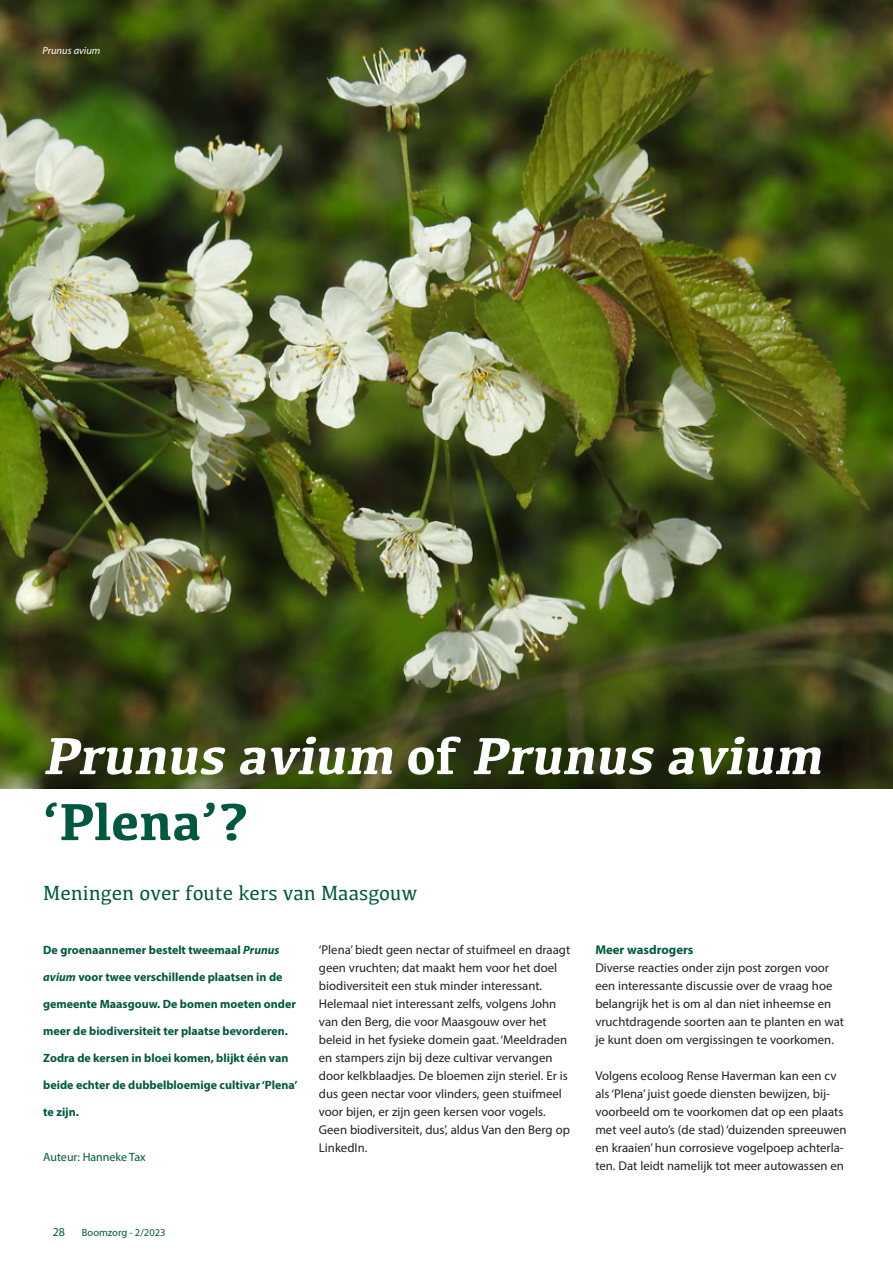
<style>
.page{position:relative;width:893px;height:1263px;background:#fff}
.page>*{position:absolute;margin:0;border:0;box-sizing:border-box;transform-origin:0 0}
.t1{font:italic 700 54px/66px "Kefa";color:#fff}
.t2{font:21px "Kefa";color:#005840}
.t3{font:12.75px/18px "Myriad Pro";color:#231f20}
.t4{font:700 12.75px "Myriad Pro";color:#005840}
.t5{font:700 12px "Myriad Pro";color:#005840}
.t6{font:12px "Myriad Pro";color:#005840}
.t7{font:10.5px "Myriad Pro";color:#005840}
.t8{font:italic 10.5px "Myriad Pro";color:#fff}
.s1{font-style:normal}
.s2{font-style:normal;color:#005840}
.s3{font-style:italic}
</style>
<div class="page">
<img style="left:0;top:0;width:893px;height:788px">
<p class="t8" style="left:43px;top:44px;width:59px">Prunus avium</p>
<h1 class="t1" style="left:43px;top:720px;width:792px">Prunus avium <span class="s1">o f</span> Prunus avium <span class="s2">‘Plena’?</span></h1>
<h2 class="t2" style="left:43px;top:879px;width:376px">Meningen over foute kers van Maasgouw</h2>
<p class="t5" style="left:43px;top:942px;width:238px">De groenaannemer bestelt tweemaal <span class="s3">Prunus</span></p>
<p class="t5" style="left:43px;top:969px;width:241px"><span class="s3">avium</span> voor twee verschillende plaatsen in de</p>
<p class="t5" style="left:43px;top:996px;width:254px">gemeente Maasgouw. De bomen moeten onder</p>
<p class="t5" style="left:43px;top:1023px;width:246px">meer de biodiversiteit ter plaatse bevorderen.</p>
<p class="t5" style="left:43px;top:1050px;width:247px">Zodra de kersen in bloei komen, blijkt één van</p>
<p class="t5" style="left:43px;top:1077px;width:256px">beide echter de dubbelbloemige cultivar ‘Plena’</p>
<p class="t5" style="left:43px;top:1104px;width:37px">te zijn.</p>
<p class="t6" style="left:43px;top:1150px;width:104px">Auteur: Hanneke Tax</p>
<p class="t3" style="left:319px;top:941px;width:253px">‘Plena’ biedt geen nectar of stuifmeel en draagt geen vruchten; dat maakt hem voor het doel biodiversiteit een stuk minder interessant.<br>Helemaal niet interessant zelfs, volgens John van den Berg, die voor Maasgouw over het beleid in het fysieke domein gaat. ‘Meeldraden en stampers zijn bij deze cultivar vervangen door kelkblaadjes. De bloemen zijn steriel. Er is dus geen nectar voor vlinders, geen stuifmeel voor bijen, er zijn geen kersen voor vogels.<br>Geen biodiversiteit, dus’, aldus Van den Berg op LinkedIn.</p>
<p class="t4" style="left:595px;top:941px;width:100px">Meer wasdrogers</p>
<p class="t3" style="left:595px;top:959px;width:250px">Diverse reacties onder zijn post zorgen voor een interessante discussie over de vraag hoe belangrijk het is om al dan niet inheemse en vruchtdragende soorten aan te planten en wat je kunt doen om vergissingen te voorkomen.</p>
<p class="t3" style="left:595px;top:1067px;width:253px">Volgens ecoloog Rense Haverman kan een cv als ‘Plena’ juist goede diensten bewijzen, bij&shy;voorbeeld om te voorkomen dat op een plaats met veel auto’s (de stad) ‘duizenden spreeuwen en kraaien’ hun corrosieve vogelpoep achterla&shy;ten. Dat leidt namelijk tot meer autowassen en</p>
<p class="t6" style="left:53px;top:1224px;width:14px">28</p>
<p class="t7" style="left:82px;top:1226px;width:85px">Boomzorg - 2/2023</p>
</div>
